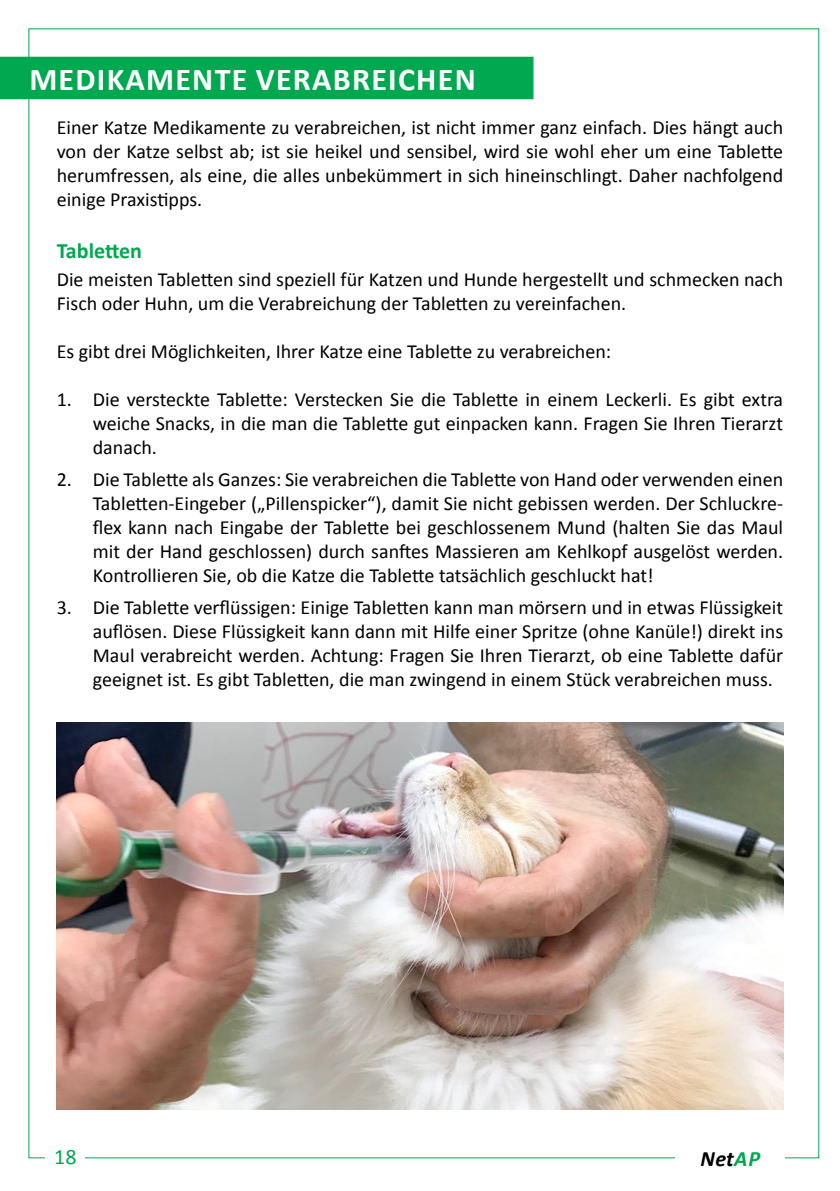
<style>
.page{position:relative;width:840px;height:1191px;background:#fff}
.page>*{position:absolute;margin:0;border:0;box-sizing:border-box;transform-origin:0 0}
.t1{font:700 32px "Calibri";letter-spacing:.04em;color:#fff}
.t2{font:700 22px "Calibri";color:#00a850}
.t3{font:italic 700 22px "Calibri";letter-spacing:.02em;color:#000}
.t4{font:22px "Calibri";color:#00a850}
.t5{font:20px/24px "Calibri";color:#000;text-align:justify}
.s1{color:#00a850}
</style>
<div class="page">
<div style="left:0;top:57px;width:533px;height:42px;background:#00a850"></div>
<img style="left:57px;top:723px;width:725px;height:386px">
<h1 class="t1" style="left:29px;top:59px;width:447px">MEDIKAMENTE VERABREICHEN</h1>
<p class="t5" style="left:57px;top:114px;width:727px">Einer Katze Medikamente zu verabreichen, ist nicht immer ganz einfach. Dies hängt auch von der Katze selbst ab; ist sie heikel und sensibel, wird sie wohl eher um eine Tablette herumfressen, als eine, die alles unbekümmert in sich hineinschlingt. Daher nachfolgend einige Praxistipps.</p>
<p class="t2" style="left:57px;top:237px;width:87px">Tabletten</p>
<p class="t5" style="left:57px;top:266px;width:727px">Die meisten Tabletten sind speziell für Katzen und Hunde hergestellt und schmecken nach<br>Fisch oder Huhn, um die Verabreichung der Tabletten zu vereinfachen.</p>
<p class="t5" style="left:57px;top:338px;width:555px">Es gibt drei Möglichkeiten, Ihrer Katze eine Tablette zu verabreichen:</p>
<p class="t5" style="left:93px;top:386px;width:691px;text-indent:-36px">1. Die versteckte Tablette: Verstecken Sie die Tablette in einem Leckerli. Es gibt extra weiche Snacks, in die man die Tablette gut einpacken kann. Fragen Sie Ihren Tierarzt danach.</p>
<p class="t5" style="left:93px;top:466px;width:691px;text-indent:-36px">2. Die Tablette als Ganzes: Sie verabreichen die Tablette von Hand oder verwenden einen Tabletten-Eingeber („Pillenspicker“), damit Sie nicht gebissen werden. Der Schluckre&shy;flex kann nach Eingabe der Tablette bei geschlossenem Mund (halten Sie das Maul mit der Hand geschlossen) durch sanftes Massieren am Kehlkopf ausgelöst werden.<br>Kontrollieren Sie, ob die Katze die Tablette tatsächlich geschluckt hat!</p>
<p class="t5" style="left:93px;top:594px;width:691px;text-indent:-36px">3. Die Tablette verflüssigen: Einige Tabletten kann man mörsern und in etwas Flüssigkeit auflösen. Diese Flüssigkeit kann dann mit Hilfe einer Spritze (ohne Kanüle!) direkt ins Maul verabreicht werden. Achtung: Fragen Sie Ihren Tierarzt, ob eine Tablette dafür geeignet ist. Es gibt Tabletten, die man zwingend in einem Stück verabreichen muss.</p>
<p class="t4" style="left:54px;top:1143px;width:24px">18</p>
<p class="t3" style="left:700px;top:1145px;width:61px">Net<span class="s1">AP</span></p>
</div>
